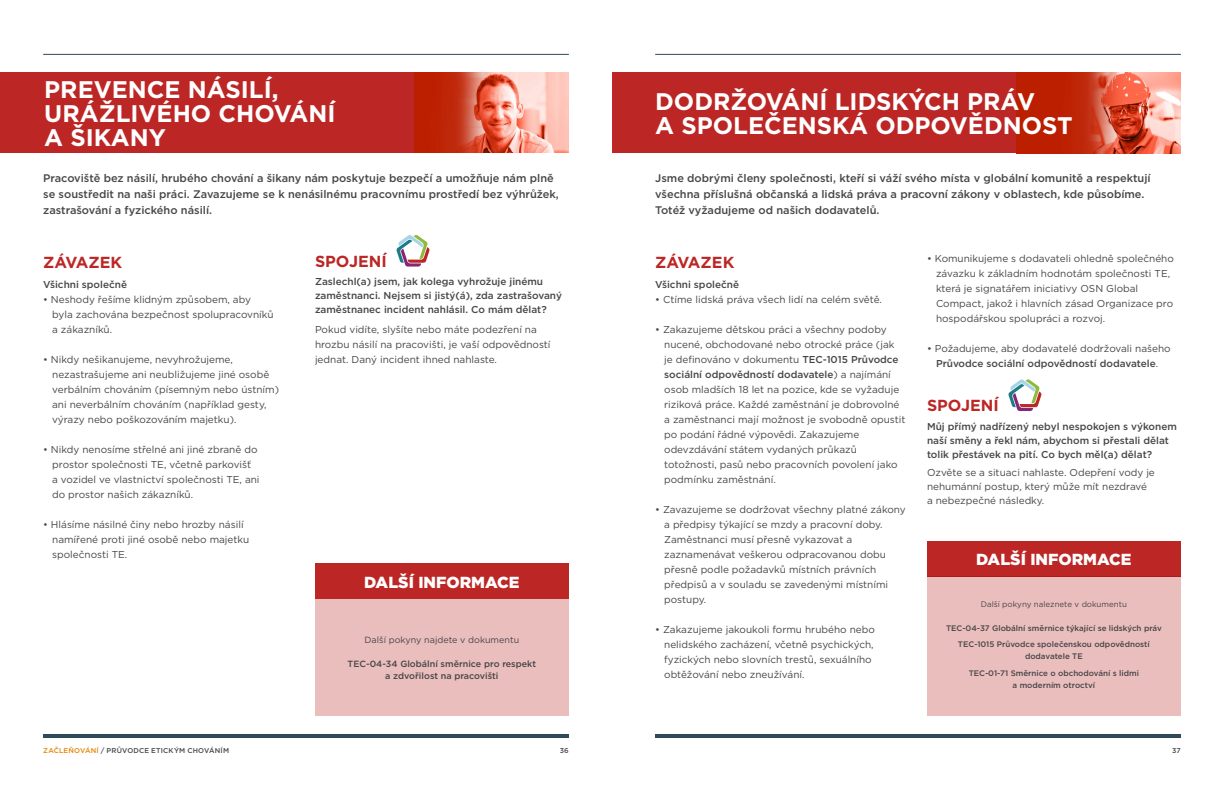
<style>
.page{position:relative;width:1224px;height:792px;background:#fff}
.page>*{position:absolute;margin:0;border:0;box-sizing:border-box;transform-origin:0 0}
.t1{font:700 24px/24px "Gotham";color:#fff}
.t2{font:900 16px "Gotham";color:#fff}
.t3{font:700 16px "Gotham";color:#bc2726}
.t4{font:500 11px/16px "Gotham";color:#464547}
.t5{font:10px/15px "Gotham";color:#464547}
.t6{font:500 10px/14px "Gotham";color:#464547}
.t7{font:500 9px/12px "Gotham";color:#464547;text-align:center}
.t8{font:9px "Gotham";color:#464547}
.t9{font:500 8px/16.5px "Gotham";color:#464547;text-align:center}
.t10{font:8px "Gotham";color:#464547}
.t11{font:500 7px "Gotham";letter-spacing:.025em;color:#464547}
.s1{font-weight:500}
.s2{color:#e98300}
</style>
<div class="page">
<hr style="left:655px;top:734px;width:526px;height:4px;background:#2e4957">
<hr style="left:655px;top:54px;width:526px;height:1px;background:#2e4957">
<hr style="left:43px;top:734px;width:526px;height:4px;background:#2e4957">
<hr style="left:43px;top:54px;width:526px;height:1px;background:#2e4957">
<div style="left:0;top:72px;width:569px;height:81px;background:#bc2726"></div>
<img style="left:414px;top:72px;width:155px;height:81px">
<div style="left:612px;top:72px;width:569px;height:81px;background:#bc2726"></div>
<img style="left:1016px;top:72px;width:165px;height:81px">
<div style="left:927px;top:576px;width:254px;height:140px;background:#ebbebe"></div>
<div style="left:927px;top:541px;width:254px;height:35px;background:#bc2726"></div>
<div style="left:315px;top:599px;width:254px;height:117px;background:#ebbebe"></div>
<div style="left:315px;top:564px;width:254px;height:35px;background:#bc2726"></div>
<svg style="left:396px;top:235px;width:34px;height:32px"></svg>
<svg style="left:1008px;top:379px;width:34px;height:32px"></svg>
<h1 class="t1" style="left:44px;top:78px;width:293px">PREVENCE NÁSILÍ,<br>URÁŽLIVÉHO CHOVÁNÍ<br>A ŠIKANY</h1>
<p class="t4" style="left:43px;top:170px;width:517px">Pracoviště bez násilí, hrubého chování a šikany nám poskytuje bezpečí a umožňuje nám plně se soustředit na naši práci. Zavazujeme se k nenásilnému pracovnímu prostředí bez výhrůžek, zastrašování a fyzického násilí.</p>
<h2 class="t3" style="left:315px;top:250px;width:73px">SPOJENÍ</h2>
<p class="t6" style="left:315px;top:274px;width:248px">Zaslechl(a) jsem, jak kolega vyhrožuje jinému zaměstnanci. Nejsem si jistý(á), zda zastrašovaný zaměstnanec incident nahlásil. Co mám dělat?</p>
<p class="t5" style="left:315px;top:321px;width:237px">Pokud vidíte, slyšíte nebo máte podezření na hrozbu násilí na pracovišti, je vaší odpovědností jednat. Daný incident ihned nahlaste.</p>
<h2 class="t3" style="left:43px;top:252px;width:81px">ZÁVAZEK</h2>
<p class="t6" style="left:43px;top:277px;width:85px">Všichni společně</p>
<p class="t5" style="left:52px;top:291px;width:223px;text-indent:-9px">• Neshody řešíme klidným způsobem, aby byla zachována bezpečnost spolupracovníků a zákazníků.</p>
<p class="t5" style="left:52px;top:351px;width:228px;text-indent:-9px">• Nikdy nešikanujeme, nevyhrožujeme, nezastrašujeme ani neubližujeme jiné osobě verbálním chováním (písemným nebo ústním) ani neverbálním chováním (například gesty, výrazy nebo poškozováním majetku).</p>
<p class="t5" style="left:52px;top:441px;width:209px;text-indent:-9px">• Nikdy nenosíme střelné ani jiné zbraně do prostor společnosti TE, včetně parkovišť<br>a vozidel ve vlastnictví společnosti TE, ani do prostor našich zákazníků.</p>
<p class="t5" style="left:52px;top:516px;width:199px;text-indent:-9px">• Hlásíme násilné činy nebo hrozby násilí namířené proti jiné osobě nebo majetku společnosti TE.</p>
<h2 class="t2" style="left:364px;top:571px;width:157px">DALŠÍ INFORMACE</h2>
<p class="t8" style="left:365px;top:634px;width:156px">Další pokyny najdete v dokumentu</p>
<p class="t7" style="left:348px;top:658px;width:190px">TEC-04-34 Globální směrnice pro respekt a zdvořilost na pracovišti</p>
<h1 class="t1" style="left:655px;top:89px;width:419px">DODRŽOVÁNÍ LIDSKÝCH PRÁV<br>A SPOLEČENSKÁ ODPOVĚDNOST</h1>
<p class="t4" style="left:655px;top:170px;width:497px">Jsme dobrými členy společnosti, kteří si váží svého místa v globální komunitě a respektují všechna příslušná občanská a lidská práva a pracovní zákony v oblastech, kde působíme.<br>Totéž vyžadujeme od našich dodavatelů.</p>
<h2 class="t3" style="left:655px;top:252px;width:81px">ZÁVAZEK</h2>
<p class="t6" style="left:655px;top:277px;width:85px">Všichni společně</p>
<p class="t5" style="left:655px;top:291px;width:228px">• Ctíme lidská práva všech lidí na celém světě.</p>
<p class="t5" style="left:664px;top:321px;width:243px;text-indent:-9px">• Zakazujeme dětskou práci a všechny podoby nucené, obchodované nebo otrocké práce (jak je definováno v dokumentu <span class="s1">TEC-1015 Průvodce sociální odpovědností dodavatele</span>) a najímání osob mladších 18 let na pozice, kde se vyžaduje riziková práce. Každé zaměstnání je dobrovolné a zaměstnanci mají možnost je svobodně opustit po podání řádné výpovědi. Zakazujeme odevzdávání státem vydaných průkazů totožnosti, pasů nebo pracovních povolení jako podmínku zaměstnání.</p>
<p class="t5" style="left:664px;top:501px;width:243px;text-indent:-9px">• Zavazujeme se dodržovat všechny platné zákony a předpisy týkající se mzdy a pracovní doby.<br>Zaměstnanci musí přesně vykazovat a zaznamenávat veškerou odpracovanou dobu přesně podle požadavků místních právních předpisů a v souladu se zavedenými místními postupy.</p>
<p class="t5" style="left:664px;top:621px;width:212px;text-indent:-9px">• Zakazujeme jakoukoli formu hrubého nebo nelidského zacházení, včetně psychických, fyzických nebo slovních trestů, sexuálního obtěžování nebo zneužívání.</p>
<p class="t5" style="left:936px;top:250px;width:239px;text-indent:-9px">• Komunikujeme s dodavateli ohledně společného závazku k základním hodnotám společnosti TE, která je signatářem iniciativy OSN Global Compact, jakož i hlavních zásad Organizace pro hospodářskou spolupráci a rozvoj.</p>
<p class="t5" style="left:927px;top:340px;width:245px;text-align:center">• Požadujeme, aby dodavatelé dodržovali našeho<br><span class="s1">Průvodce sociální odpovědností dodavatele</span>.</p>
<h2 class="t3" style="left:927px;top:395px;width:73px">SPOJENÍ</h2>
<p class="t6" style="left:927px;top:419px;width:251px">Můj přímý nadřízený nebyl nespokojen s výkonem naší směny a řekl nám, abychom si přestali dělat tolik přestávek na pití. Co bych měl(a) dělat?</p>
<p class="t5" style="left:927px;top:465px;width:229px;line-height:14px">Ozvěte se a situaci nahlaste. Odepření vody je nehumánní postup, který může mít nezdravé a nebezpečné následky.</p>
<h2 class="t2" style="left:976px;top:548px;width:157px">DALŠÍ INFORMACE</h2>
<p class="t10" style="left:981px;top:599px;width:148px">Další pokyny naleznete v dokumentu</p>
<p class="t9" style="left:946px;top:619px;width:217px">TEC-04-37 Globální směrnice týkající se lidských práv<br>TEC-1015 Průvodce společenskou odpovědností</p>
<p class="t9" style="left:969px;top:648px;width:172px">dodavatele TE<br>TEC-01-71 Směrnice o obchodování s lidmi</p>
<p class="t9" style="left:1013px;top:676px;width:84px">a moderním otroctví</p>
<p class="t11" style="left:43px;top:746px;width:187px"><span class="s2">ZAČLEŇOVÁNÍ</span> / PRŮVODCE ETICKÝM CHOVÁNÍM</p>
<p class="t11" style="left:560px;top:746px;width:11px">36</p>
<p class="t11" style="left:1172px;top:746px;width:10px">37</p>
</div>
